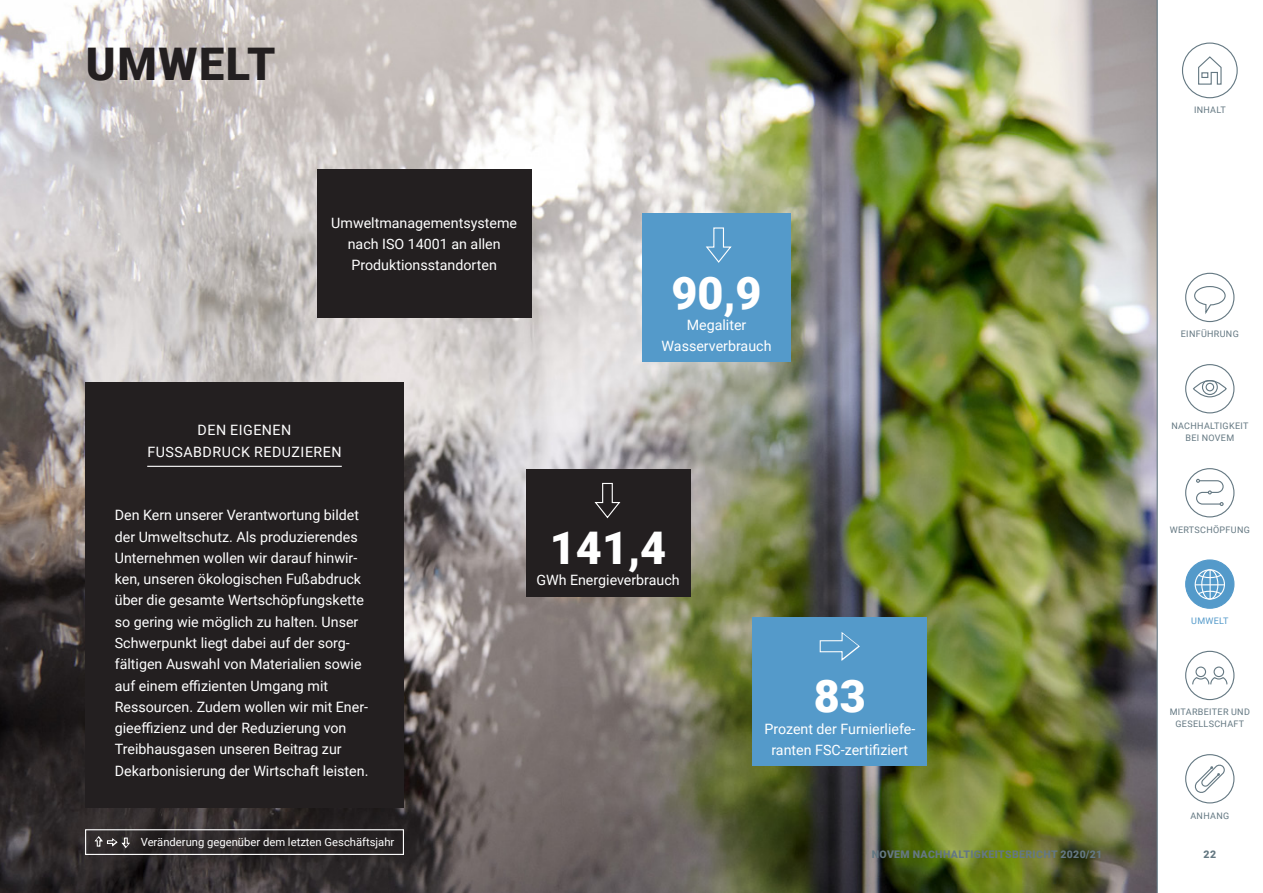
<style>
.page{position:relative;width:1263px;height:893px;background:#fff}
.page>*{position:absolute;margin:0;border:0;box-sizing:border-box;transform-origin:0 0}
.Einstieg_Zahl{font:900 45px "Roboto";color:#fff}
.H0{font:900 45px "Roboto";letter-spacing:.035em;color:#231f20}
.BlackBox_Fließtext{font:14.25px/21.3px "Roboto";color:#fff}
.Einstieg_Kasten_Copy{font:14.25px/21.3px "Roboto";color:#fff;text-align:center}
.BlackBox_Head{font:14.25px/21.3px "Roboto";letter-spacing:.035em;color:#fff;text-align:center}
.Head_Tabellen_Margin{font:11.25px "Roboto";color:#fff}
.t1{font:900 10.5px "Roboto";letter-spacing:.035em;color:#647882}
.t2{font:9px/12px "Roboto";letter-spacing:.035em;color:#647882;text-align:center}
.NAV{font:9px "Roboto";letter-spacing:.035em;color:#549aca}
</style>
<div class="page">
<img style="left:0;top:0;width:1157px;height:893px">
<hr style="left:1157px;top:0;width:1px;height:893px;background:#647882">
<div style="left:85px;top:383px;width:319px;height:425px;background:#231f20"></div>
<hr style="left:147px;top:466px;width:195px;height:1px;background:#fff">
<div style="left:317px;top:169px;width:214px;height:149px;background:#231f20"></div>
<div style="left:642px;top:213px;width:149px;height:149px;background:#549aca"></div>
<svg style="left:706px;top:227px;width:26px;height:36px"></svg>
<div style="left:526px;top:469px;width:164px;height:127px;background:#231f20"></div>
<svg style="left:594px;top:482px;width:27px;height:37px"></svg>
<div style="left:753px;top:617px;width:174px;height:148px;background:#549aca"></div>
<svg style="left:819px;top:632px;width:41px;height:29px"></svg>
<div style="left:86px;top:830px;width:317px;height:24px;background:#231f20"></div>
<div style="left:85px;top:829px;width:319px;height:26px;border:1px solid #fff"></div>
<svg style="left:92px;top:835px;width:41px;height:14px"></svg>
<div style="left:1182px;top:43px;width:56px;height:55px;border:1px solid #647882;border-radius:50%"></div>
<svg style="left:1198px;top:56px;width:24px;height:29px"></svg>
<div style="left:1201px;top:72px;width:7px;height:6px;border:1px solid #647882"></div>
<div style="left:1185px;top:468px;width:49px;height:49px;border:1px solid #647882;border-radius:50%"></div>
<svg style="left:1196px;top:479px;width:28px;height:27px"></svg>
<div style="left:1185px;top:651px;width:49px;height:49px;border:1px solid #647882;border-radius:50%"></div>
<div style="left:1195px;top:666px;width:11px;height:11px;border:1px solid #647882;border-radius:50%"></div>
<div style="left:1213px;top:666px;width:11px;height:11px;border:1px solid #647882;border-radius:50%"></div>
<svg style="left:1192px;top:676px;width:36px;height:9px"></svg>
<div style="left:1185px;top:754px;width:49px;height:49px;border:1px solid #647882;border-radius:50%"></div>
<svg style="left:1194px;top:764px;width:31px;height:29px"></svg>
<div style="left:1185px;top:364px;width:49px;height:49px;border:1px solid #647882;border-radius:50%"></div>
<div style="left:1193px;top:380px;width:34px;height:17px;border:1px solid #647882;border-radius:50%"></div>
<svg style="left:1201px;top:380px;width:17px;height:16px"></svg>
<div style="left:1185px;top:273px;width:49px;height:49px;border:1px solid #647882;border-radius:50%"></div>
<svg style="left:1193px;top:286px;width:33px;height:30px"></svg>
<div style="left:1186px;top:560px;width:48px;height:48px;background:#549aca;border-radius:50%"></div>
<div style="left:1185px;top:559px;width:49px;height:50px;border:1px solid #549aca;border-radius:50%"></div>
<div style="left:1195px;top:569px;width:30px;height:31px;border:1px solid #fff;border-radius:50%"></div>
<div style="left:1201px;top:569px;width:17px;height:31px;border:1px solid #fff;border-radius:50%"></div>
<hr style="left:1209px;top:570px;width:2px;height:29px;background:#fff">
<svg style="left:1195px;top:573px;width:29px;height:22px"></svg>
<p class="H0" style="left:86px;top:32px;width:191px">UMWELT</p>
<p class="t2" style="left:1194px;top:104px;width:33px">INHALT</p>
<p class="Einstieg_Kasten_Copy" style="left:331px;top:211px;width:187px">Umweltmanagementsysteme nach ISO 14001 an allen<br>Produktionsstandorten</p>
<p class="Einstieg_Zahl" style="left:671px;top:261px;width:92px">90,9</p>
<p class="Einstieg_Kasten_Copy" style="left:661px;top:314px;width:111px">Megaliter<br>Wasserverbrauch</p>
<p class="t2" style="left:1181px;top:328px;width:59px">EINFÜHRUNG</p>
<p class="BlackBox_Head" style="left:147px;top:419px;width:196px">DEN EIGENEN<br>FUSSABDRUCK REDUZIEREN</p>
<p class="BlackBox_Fließtext" style="left:115px;top:504px;width:255px">Den Kern unserer Verantwortung bildet der Umweltschutz. Als produzierendes Unternehmen wollen wir darauf hinwir&shy;ken, unseren ökologischen Fußabdruck über die gesamte Wertschöpfungskette so gering wie möglich zu halten. Unser Schwerpunkt liegt dabei auf der sorg&shy;fältigen Auswahl von Materialien sowie auf einem effizienten Umgang mit Ressourcen. Zudem wollen wir mit Ener&shy;gieeffizienz und der Reduzierung von Treibhausgasen unseren Beitrag zur Dekarbonisierung der Wirtschaft leisten.</p>
<p class="Head_Tabellen_Margin" style="left:141px;top:834px;width:255px">Veränderung gegenüber dem letzten Geschäftsjahr</p>
<p class="Einstieg_Zahl" style="left:550px;top:517px;width:118px">141,4</p>
<p class="Einstieg_Kasten_Copy" style="left:536px;top:569px;width:145px">GWh Energieverbrauch</p>
<p class="t2" style="left:1171px;top:419px;width:79px">NACHHALTIGKEIT<br>BEI NOVEM</p>
<p class="t2" style="left:1170px;top:523px;width:82px">WERTSCHÖPFUNG</p>
<p class="Einstieg_Zahl" style="left:814px;top:665px;width:54px">83</p>
<p class="Einstieg_Kasten_Copy" style="left:764px;top:717px;width:152px">Prozent der Furnierliefe&shy;ranten FSC-zertifiziert</p>
<p class="NAV" style="left:1191px;top:614px;width:39px">UMWELT</p>
<p class="t2" style="left:1170px;top:706px;width:82px">MITARBEITER UND<br>GESELLSCHAFT</p>
<p class="t2" style="left:1190px;top:809px;width:40px">ANHANG</p>
<p class="t1" style="left:872px;top:847px;width:232px">NOVEM NACHHALTIGKEITSBERICHT 2020/21</p>
<p class="t1" style="left:1203px;top:847px;width:14px">22</p>
</div>
